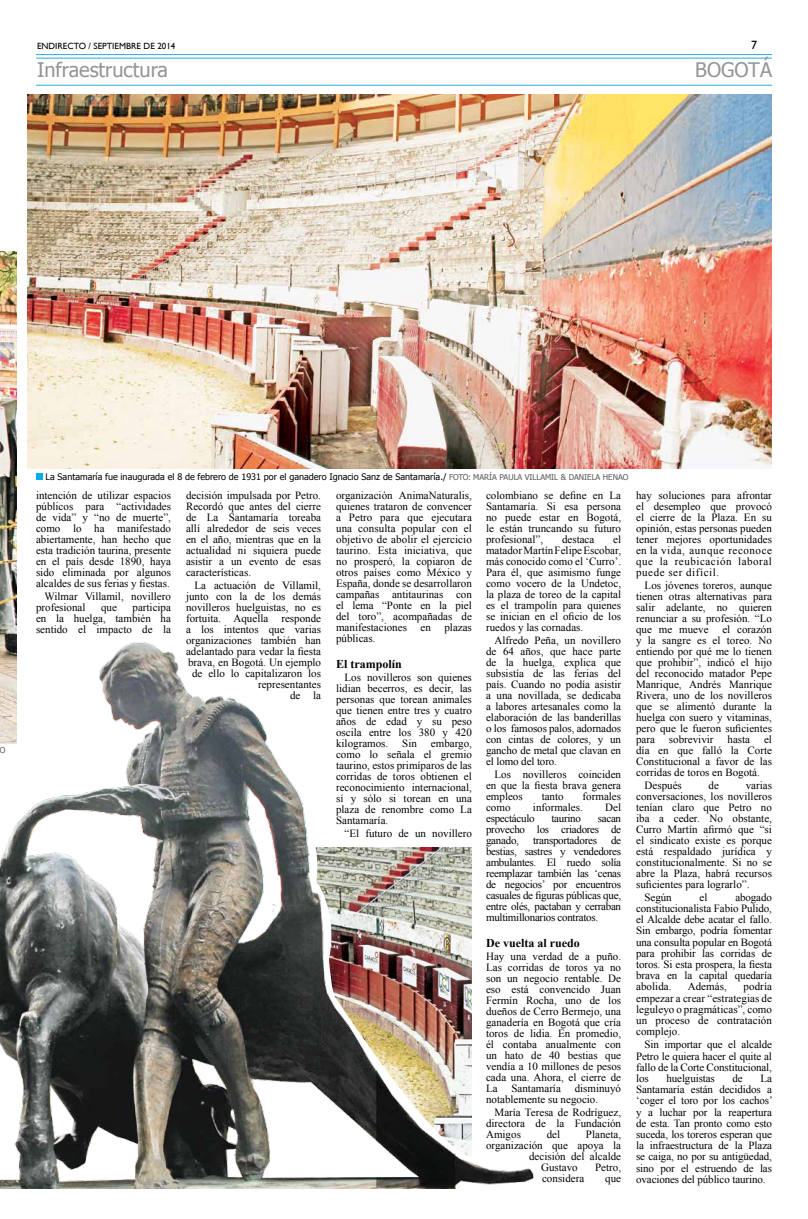
<style>
.page{position:relative;width:808px;height:1219px;background:#fff}
.page>*{position:absolute;margin:0;border:0;box-sizing:border-box;transform-origin:0 0}
.t1{font:20px "Tahoma";color:#939598}
.t2{font:700 12px "Times New Roman";color:#000}
.t3{font:12px "Gill Sans";color:#000}
.t4{font:11px/11px "Times New Roman";color:#000;text-align:justify}
.t5{font:11px "Times New Roman";letter-spacing:-.025em;color:#000}
.t6{font:9px "Tahoma";color:#000}
.t7{font:9px "Gill Sans";color:#000}
.t8{font:8px "Tahoma";color:#58595b}
.s1{font-size:8px;color:#58595b}
</style>
<div class="page">
<hr style="left:36px;top:85px;width:736px;height:1px;background:#27aae1">
<hr style="left:36px;top:54px;width:736px;height:1px;background:#27aae1">
<hr style="left:36px;top:58px;width:736px;height:1px;background:#27aae1">
<svg style="left:36px;top:474px;width:6px;height:6px"></svg>
<img style="left:27px;top:94px;width:745px;height:375px">
<img style="left:0;top:252px;width:17px;height:371px">
<img style="left:0;top:623px;width:534px;height:566px">
<p class="t7" style="left:37px;top:41px;width:140px">ENDIRECTO / SEPTIEMBRE DE 2014</p>
<p class="t3" style="left:751px;top:38px;width:7px">7</p>
<h1 class="t1" style="left:695px;top:56px;width:78px">BOGOTÁ</h1>
<h1 class="t1" style="left:37px;top:56px;width:133px">Infraestructura</h1>
<p class="t8" style="left:0;top:745px;width:7px">O</p>
<p class="t6" style="left:46px;top:471px;width:584px">La Santamaría fue inaugurada el 8 de febrero de 1931 por el ganadero Ignacio Sanz de Santamaría./ <span class="s1">FOTO: MARÍA PAULA VILLAMIL &amp; DANIELA HENAO</span></p>
<p class="t4" style="left:36px;top:490px;width:137px">intención de utilizar espacios públicos para “actividades de vida” y “no de muerte”, como lo ha manifestado abiertamente, han hecho que esta tradición taurina, presente en el país desde 1890, haya sido eliminada por algunos alcaldes de sus ferias y fiestas.</p>
<p class="t4" style="left:36px;top:591px;width:137px;text-indent:9px">Wilmar Villamil, novillero profesional</p>
<p class="t4" style="left:186px;top:490px;width:137px">decisión impulsada por Petro.<br>Recordó que antes del cierre de La Santamaría toreaba allí alrededor de seis veces en el año, mientras que en la actualidad ni siquiera puede asistir a un evento de esas características.</p>
<p class="t4" style="left:186px;top:580px;width:137px;text-align:right">La actuación de Villamil, junto con la de los demás novilleros huelguistas, no es fortuita. Aquella responde a los intentos que varias organizaciones también han adelantado para vedar la fiesta brava, en Bogotá. Un ejemplo de ello lo capitalizaron los representantes<br>de la</p>
<p class="t4" style="left:336px;top:490px;width:137px">organización AnimaNaturalis, quienes trataron de convencer a Petro para que ejecutara una consulta popular con el objetivo de abolir el ejercicio taurino. Esta iniciativa, que no prosperó, la copiaron de otros países como México y España, donde se desarrollaron campañas antitaurinas con el lema “Ponte en la piel del toro”, acompañadas de manifestaciones en plazas públicas.</p>
<p class="t2" style="left:336px;top:656px;width:67px">El trampolín</p>
<p class="t4" style="left:336px;top:672px;width:137px;text-indent:9px">Los novilleros son quienes lidian becerros, es decir, las personas que torean animales que tienen entre tres y cuatro años de edad y su peso oscila entre los 380 y 420 kilogramos.</p>
<p class="t4" style="left:636px;top:490px;width:137px">hay soluciones para afrontar el desempleo que provocó el cierre de la Plaza. En su opinión, estas personas pueden tener mejores oportunidades en la vida, aunque reconoce que la reubicación laboral puede ser difícil.</p>
<p class="t4" style="left:636px;top:580px;width:137px;text-indent:9px">Los jóvenes toreros, aunque tienen otras alternativas para salir adelante, no quieren renunciar a su profesión. “Lo que me mueve</p>
<p class="t4" style="left:486px;top:490px;width:137px">colombiano se define en La Santamaría. Si esa persona no puede estar en Bogotá, le están truncando su futuro profesional”,</p>
<p class="t4" style="left:486px;top:534px;width:137px;text-indent:127px">el matador Martín Felipe Escobar, más conocido como el ‘Curro’.<br>Para él, que asimismo funge como vocero de la Undetoc, la plaza de toreo de la capital es el trampolín para quienes se inician en el oficio de los ruedos y las cornadas.</p>
<p class="t4" style="left:486px;top:635px;width:137px;text-indent:9px">Alfredo Peña, un novillero de 64 años, que hace parte de la huelga, explica que subsistía de las ferias del país. Cuando no podía asistir a una novillada, se dedicaba a labores artesanales como la elaboración de las banderillas o los famosos palos, adornados con cintas de colores, y un gancho de metal que clavan en el lomo del toro.</p>
<p class="t4" style="left:486px;top:769px;width:137px;text-indent:9px">Los novilleros coinciden en que la fiesta brava genera empleos</p>
<p class="t4" style="left:562px;top:534px;width:34px">destaca</p>
<p class="t4" style="left:36px;top:602px;width:137px;text-indent:97px">participa en la huelga, también ha sentido el impacto de la</p>
<p class="t4" style="left:101px;top:602px;width:17px">que</p>
<p class="t4" style="left:636px;top:624px;width:137px;text-indent:86px">el corazón y la sangre es el toreo. No entiendo por qué me lo tienen que prohibir”, indicó el hijo del reconocido matador Pepe Manrique, Andrés Manrique Rivera, uno de los novilleros que se alimentó durante la huelga con suero y vitaminas, pero que le fueron suficientes para</p>
<p class="t4" style="left:636px;top:734px;width:137px;text-indent:128px">el día en que falló la Corte Constitucional a favor de las corridas de toros en Bogotá.</p>
<p class="t4" style="left:645px;top:780px;width:39px">Después</p>
<p class="t4" style="left:709px;top:780px;width:12px">de</p>
<p class="t4" style="left:669px;top:734px;width:46px">sobrevivir</p>
<p class="t4" style="left:727px;top:734px;width:24px">hasta</p>
<p class="t4" style="left:336px;top:738px;width:137px;text-indent:95px">embargo, como lo señala el gremio taurino, estos primíparos de las corridas de toros obtienen el reconocimiento internacional, sí y sólo si torean en una plaza de renombre como La Santamaría.</p>
<p class="t4" style="left:345px;top:828px;width:129px">“El futuro de un novillero</p>
<p class="t4" style="left:402px;top:738px;width:16px">Sin</p>
<p class="t4" style="left:636px;top:780px;width:137px;text-indent:110px">varias conversaciones, los novilleros tenían claro que Petro no iba a ceder. No obstante, Curro Martín afirmó que “si el sindicato existe es porque está respaldado jurídica y constitucionalmente. Si no se abre la Plaza, habrá recursos suficientes para lograrlo”.</p>
<p class="t4" style="left:645px;top:892px;width:29px">Según</p>
<p class="t4" style="left:700px;top:892px;width:9px">el</p>
<p class="t4" style="left:542px;top:791px;width:23px">tanto</p>
<p class="t4" style="left:583px;top:791px;width:40px">formales</p>
<p class="t4" style="left:486px;top:802px;width:26px">como</p>
<p class="t4" style="left:533px;top:802px;width:51px">informales.</p>
<p class="t4" style="left:605px;top:802px;width:17px">Del</p>
<p class="t5" style="left:486px;top:811px;width:50px">espectáculo</p>
<p class="t5" style="left:551px;top:811px;width:31px">taurino</p>
<p class="t4" style="left:486px;top:813px;width:137px;text-indent:112px">sacan provecho los criadores de ganado,</p>
<p class="t4" style="left:486px;top:835px;width:137px;text-indent:125px">de bestias, sastres y vendedores ambulantes. El ruedo solía reemplazar también las ‘cenas de negocios’ por encuentros casuales de figuras públicas que, entre olés, pactaban y cerraban multimillonarios contratos.</p>
<p class="t2" style="left:486px;top:935px;width:95px">De vuelta al ruedo</p>
<p class="t4" style="left:486px;top:951px;width:137px">Hay una verdad de a puño.<br>Las corridas de toros ya no son un negocio rentable. De eso está convencido Juan Fermín Rocha, uno de los dueños de Cerro Bermejo, una ganadería en Bogotá que cría toros de lidia. En promedio, él contaba anualmente con un hato de 40 bestias que vendía a 10 millones de pesos cada una. Ahora, el cierre de La Santamaría disminuyó notablemente su negocio.</p>
<p class="t4" style="left:486px;top:1107px;width:137px;text-indent:9px">María Teresa de Rodríguez, directora de la Fundación Amigos</p>
<p class="t5" style="left:533px;top:833px;width:65px">transportadores</p>
<p class="t4" style="left:636px;top:892px;width:137px;text-indent:99px">abogado constitucionalista Fabio Pulido, el Alcalde debe acatar el fallo.<br>Sin embargo, podría fomentar una consulta popular en Bogotá para prohibir las corridas de toros. Si esta prospera, la fiesta brava en la capital quedaría abolida.</p>
<p class="t4" style="left:636px;top:981px;width:137px;text-indent:107px">podría empezar a crear “estrategias de leguleyo o pragmáticas”, como un proceso de contratación complejo.</p>
<p class="t4" style="left:636px;top:1039px;width:137px;text-indent:9px">Sin importar que el alcalde Petro le quiera hacer el quite al fallo de la Corte Constitucional, los</p>
<p class="t4" style="left:688px;top:981px;width:41px">Además,</p>
<p class="t4" style="left:666px;top:1073px;width:50px">huelguistas</p>
<p class="t4" style="left:732px;top:1073px;width:12px">de</p>
<p class="t4" style="left:636px;top:1073px;width:138px;text-indent:124px">La Santamaría están decididos a ‘coger el toro por los cachos’ y a luchar por la reapertura de esta. Tan pronto como esto suceda, los toreros esperan que la infraestructura de la Plaza se caiga, no por su antigüedad, sino por el estruendo de las ovaciones del público taurino.</p>
<p class="t4" style="left:547px;top:1129px;width:15px">del</p>
<p class="t4" style="left:586px;top:1129px;width:37px">Planeta,</p>
<p class="t4" style="left:486px;top:1140px;width:137px">organización que apoya la</p>
<p class="t4" style="left:529px;top:1151px;width:94px">decisión del alcalde</p>
<p class="t4" style="left:541px;top:1162px;width:38px">Gustavo</p>
<p class="t4" style="left:595px;top:1162px;width:27px">Petro,</p>
<p class="t4" style="left:542px;top:1173px;width:44px">considera</p>
<p class="t4" style="left:605px;top:1173px;width:17px">que</p>
</div>
